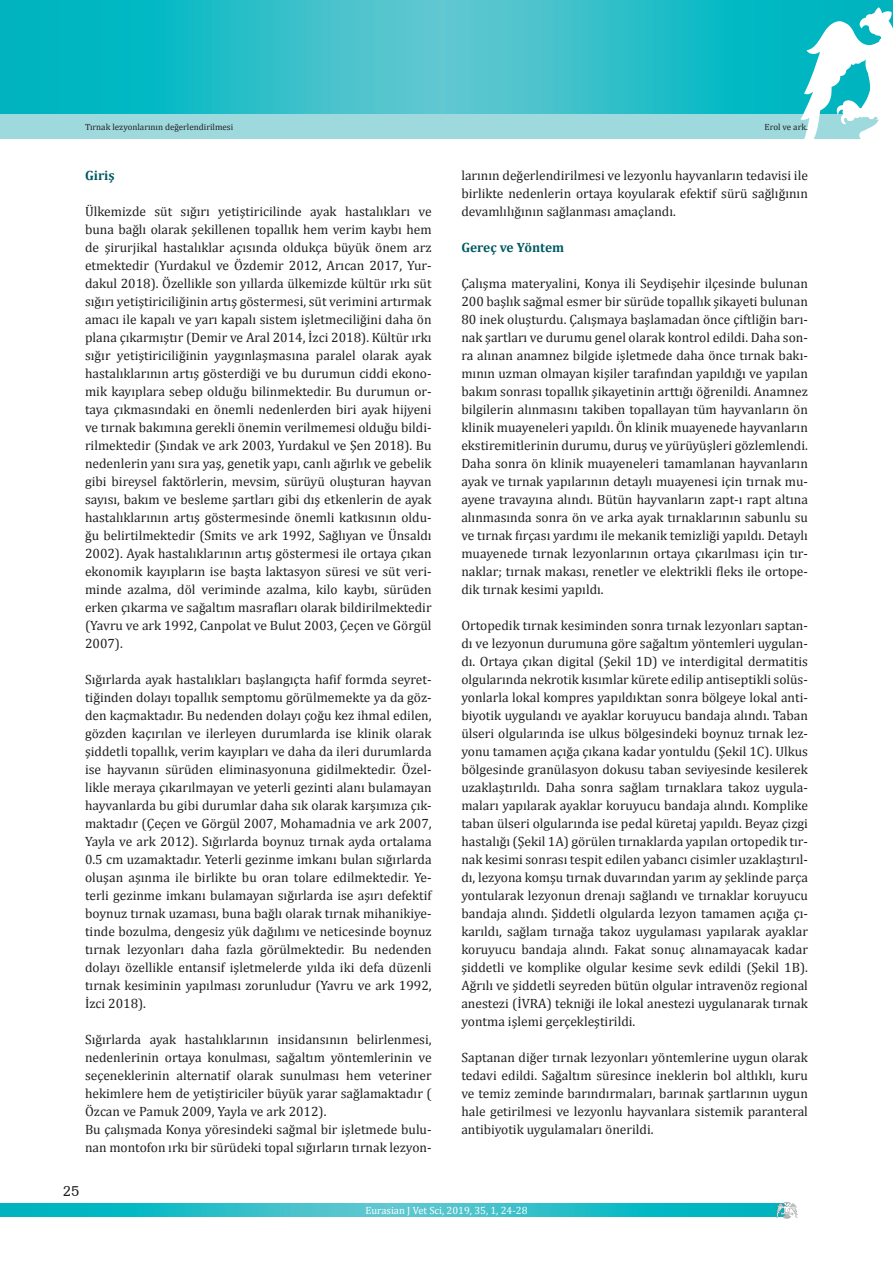
<style>
.page{position:relative;width:893px;height:1263px;background:#fff}
.page>*{position:absolute;margin:0;border:0;box-sizing:border-box;transform-origin:0 0}
.t1{font:15px "Humanist Slabserif 712 BT";color:#231f20}
.t2{font:13.5px/18px "Cambria";color:#231f20;text-align:justify}
.t3{font:700 13.5px "Cambria";color:#005a62}
.t4{font:10.5px "Cambria";color:#fff}
.t5{font:9px "Cambria";color:#231f20}
</style>
<div class="page">
<svg style="left:0;top:0;width:893px;height:114px;background:#28bdc7"></svg>
<div style="left:0;top:114px;width:893px;height:25px;background:#9ed9de"></div>
<svg style="left:800px;top:7px;width:93px;height:132px"></svg>
<svg style="left:0;top:1204px;width:776px;height:12px;background:#24bdc6"></svg>
<svg style="left:776px;top:1202px;width:21px;height:17px"></svg>
<p class="t5" style="left:85px;top:121px;width:150px">Tırnak lezyonlarının değerlendirilmesi</p>
<p class="t5" style="left:765px;top:121px;width:45px">Erol ve ark.</p>
<p class="t3" style="left:85px;top:166px;width:31px">Giriş</p>
<p class="t2" style="left:85px;top:202px;width:348px">Ülkemizde süt sığırı yetiştiricilinde ayak hastalıkları ve buna bağlı olarak şekillenen topallık hem verim kaybı hem de şirurjikal hastalıklar açısında oldukça büyük önem arz etmektedir (Yurdakul ve Özdemir 2012, Arıcan 2017, Yur&shy;dakul 2018). Özellikle son yıllarda ülkemizde kültür ırkı süt sığırı yetiştiriciliğinin artış göstermesi, süt verimini artırmak amacı ile kapalı ve yarı kapalı sistem işletmeciliğini daha ön plana çıkarmıştır (Demir ve Aral 2014, İzci 2018). Kültür ırkı sığır yetiştiriciliğinin yaygınlaşmasına paralel olarak ayak hastalıklarının artış gösterdiği ve bu durumun ciddi ekono&shy;mik kayıplara sebep olduğu bilinmektedir. Bu durumun or&shy;taya çıkmasındaki en önemli nedenlerden biri ayak hijyeni ve tırnak bakımına gerekli önemin verilmemesi olduğu bildi&shy;rilmektedir (Şındak ve ark 2003, Yurdakul ve Şen 2018). Bu nedenlerin yanı sıra yaş, genetik yapı, canlı ağırlık ve gebelik gibi bireysel faktörlerin, mevsim, sürüyü oluşturan hayvan sayısı, bakım ve besleme şartları gibi dış etkenlerin de ayak hastalıklarının artış göstermesinde önemli katkısının oldu&shy;ğu belirtilmektedir (Smits ve ark 1992, Sağlıyan ve Ünsaldı 2002). Ayak hastalıklarının artış göstermesi ile ortaya çıkan ekonomik kayıpların ise başta laktasyon süresi ve süt veri&shy;minde azalma, döl veriminde azalma, kilo kaybı, sürüden erken çıkarma ve sağaltım masrafları olarak bildirilmektedir (Yavru ve ark 1992, Canpolat ve Bulut 2003, Çeçen ve Görgül 2007).</p>
<p class="t2" style="left:85px;top:670px;width:348px">Sığırlarda ayak hastalıkları başlangıçta hafif formda seyret&shy;tiğinden dolayı topallık semptomu görülmemekte ya da göz&shy;den kaçmaktadır. Bu nedenden dolayı çoğu kez ihmal edilen, gözden kaçırılan ve ilerleyen durumlarda ise klinik olarak şiddetli topallık, verim kayıpları ve daha da ileri durumlarda ise hayvanın sürüden eliminasyonuna gidilmektedir. Özel&shy;likle meraya çıkarılmayan ve yeterli gezinti alanı bulamayan hayvanlarda bu gibi durumlar daha sık olarak karşımıza çık&shy;maktadır (Çeçen ve Görgül 2007, Mohamadnia ve ark 2007, Yayla ve ark 2012). Sığırlarda boynuz tırnak ayda ortalama 0.5 cm uzamaktadır. Yeterli gezinme imkanı bulan sığırlarda oluşan aşınma ile birlikte bu oran tolare edilmektedir. Ye&shy;terli gezinme imkanı bulamayan sığırlarda ise aşırı defektif boynuz tırnak uzaması, buna bağlı olarak tırnak mihanikiye&shy;tinde bozulma, dengesiz yük dağılımı ve neticesinde boynuz tırnak lezyonları daha fazla görülmektedir. Bu nedenden dolayı özellikle entansif işletmelerde yılda iki defa düzenli tırnak kesiminin yapılması zorunludur (Yavru ve ark 1992, İzci 2018).</p>
<p class="t2" style="left:85px;top:1030px;width:348px;text-align:left">Sığırlarda ayak hastalıklarının insidansının belirlenmesi, nedenlerinin ortaya konulması, sağaltım yöntemlerinin ve seçeneklerinin alternatif olarak sunulması hem veteriner hekimlere hem de yetiştiriciler büyük yarar sağlamaktadır ( Özcan ve Pamuk 2009, Yayla ve ark 2012).<br>Bu çalışmada Konya yöresindeki sağmal bir işletmede bulu&shy;nan montofon ırkı bir sürüdeki topal sığırların tırnak lezyon-</p>
<p class="t1" style="left:63px;top:1181px;width:18px">25</p>
<p class="t2" style="left:461px;top:166px;width:348px">larının değerlendirilmesi ve lezyonlu hayvanların tedavisi ile birlikte nedenlerin ortaya koyularak efektif sürü sağlığının devamlılığının sağlanması amaçlandı.</p>
<p class="t3" style="left:461px;top:238px;width:104px">Gereç ve Yöntem</p>
<p class="t2" style="left:461px;top:274px;width:348px">Çalışma materyalini, Konya ili Seydişehir ilçesinde bulunan 200 başlık sağmal esmer bir sürüde topallık şikayeti bulunan 80 inek oluşturdu. Çalışmaya başlamadan önce çiftliğin barı&shy;nak şartları ve durumu genel olarak kontrol edildi. Daha son&shy;ra alınan anamnez bilgide işletmede daha önce tırnak bakı&shy;mının uzman olmayan kişiler tarafından yapıldığı ve yapılan bakım sonrası topallık şikayetinin arttığı öğrenildi. Anamnez bilgilerin alınmasını takiben topallayan tüm hayvanların ön klinik muayeneleri yapıldı. Ön klinik muayenede hayvanların ekstiremitlerinin durumu, duruş ve yürüyüşleri gözlemlendi.<br>Daha sonra ön klinik muayeneleri tamamlanan hayvanların ayak ve tırnak yapılarının detaylı muayenesi için tırnak mu&shy;ayene travayına alındı. Bütün hayvanların zapt-ı rapt altına alınmasında sonra ön ve arka ayak tırnaklarının sabunlu su ve tırnak fırçası yardımı ile mekanik temizliği yapıldı. Detaylı muayenede tırnak lezyonlarının ortaya çıkarılması için tır&shy;naklar; tırnak makası, renetler ve elektrikli fleks ile ortope&shy;dik tırnak kesimi yapıldı.</p>
<p class="t2" style="left:461px;top:616px;width:348px">Ortopedik tırnak kesiminden sonra tırnak lezyonları saptan&shy;dı ve lezyonun durumuna göre sağaltım yöntemleri uygulan&shy;dı. Ortaya çıkan digital (Şekil 1D) ve interdigital dermatitis olgularında nekrotik kısımlar kürete edilip antiseptikli solüs&shy;yonlarla lokal kompres yapıldıktan sonra bölgeye lokal anti&shy;biyotik uygulandı ve ayaklar koruyucu bandaja alındı. Taban ülseri olgularında ise ulkus bölgesindeki boynuz tırnak lez&shy;yonu tamamen açığa çıkana kadar yontuldu (Şekil 1C). Ulkus bölgesinde granülasyon dokusu taban seviyesinde kesilerek uzaklaştırıldı. Daha sonra sağlam tırnaklara takoz uygula&shy;maları yapılarak ayaklar koruyucu bandaja alındı. Komplike taban ülseri olgularında ise pedal küretaj yapıldı. Beyaz çizgi hastalığı (Şekil 1A) görülen tırnaklarda yapılan ortopedik tır&shy;nak kesimi sonrası tespit edilen yabancı cisimler uzaklaştırıl&shy;dı, lezyona komşu tırnak duvarından yarım ay şeklinde parça yontularak lezyonun drenajı sağlandı ve tırnaklar koruyucu bandaja alındı. Şiddetli olgularda lezyon tamamen açığa çı&shy;karıldı, sağlam tırnağa takoz uygulaması yapılarak ayaklar koruyucu bandaja alındı. Fakat sonuç alınamayacak kadar şiddetli ve komplike olgular kesime sevk edildi (Şekil 1B).<br>Ağrılı ve şiddetli seyreden bütün olgular intravenöz regional anestezi (İVRA) tekniği ile lokal anestezi uygulanarak tırnak yontma işlemi gerçekleştirildi.</p>
<p class="t2" style="left:461px;top:1048px;width:348px">Saptanan diğer tırnak lezyonları yöntemlerine uygun olarak tedavi edildi. Sağaltım süresince ineklerin bol altlıklı, kuru ve temiz zeminde barındırmaları, barınak şartlarının uygun hale getirilmesi ve lezyonlu hayvanlara sistemik paranteral antibiyotik uygulamaları önerildi.</p>
<p class="t4" style="left:365px;top:1204px;width:163px">Eurasian J Vet Sci, 2019, 35, 1, 24-28</p>
</div>
